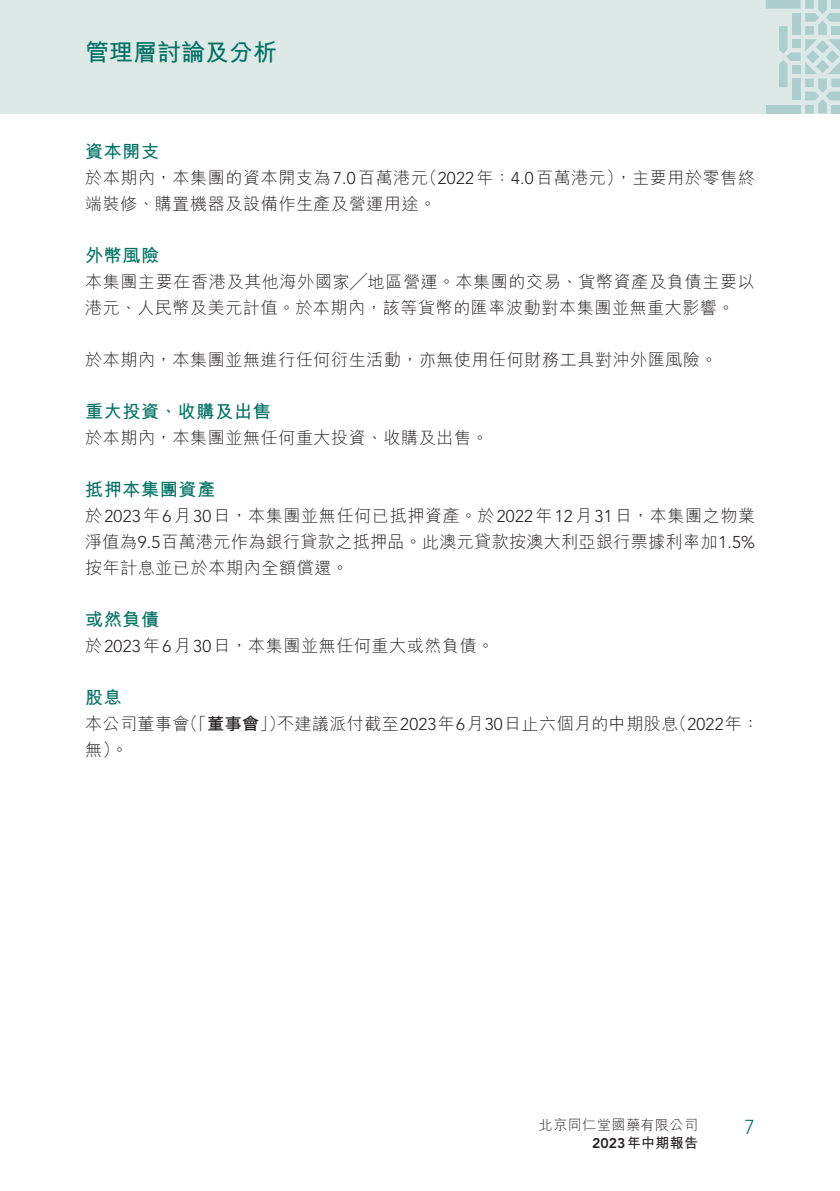
<style>
.page{position:relative;width:840px;height:1191px;background:#fff}
.page>*{position:absolute;margin:0;border:0;box-sizing:border-box;transform-origin:0 0}
.t1{font:700 24px "M Hei HK";color:#007264}
.t2{font:300 20px "Avenir LT Std";color:#007264}
._02_H2{font:700 18px "M Hei HK";letter-spacing:.04em;color:#007264}
._00_txt{font:300 17px/26px "M Hei HK";letter-spacing:.035em;color:#231f20}
.t3{font:300 14px/18px "M Hei HK";letter-spacing:.035em;color:#231f20;text-align:right}
.s1{font-family:"Avenir LT Std"}
.s2{font-weight:700}
.s3{font-family:"Avenir LT Std";font-weight:800}
</style>
<div class="page">
<div style="left:0;top:0;width:839px;height:113px;background:#dde9e7"></div>
<div style="left:765px;top:105px;width:35px;height:8px;background:#accfcb"></div>
<div style="left:765px;top:0;width:35px;height:9px;background:#accfcb"></div>
<svg style="left:778px;top:0;width:62px;height:113px"></svg>
<h1 class="t1" style="left:85px;top:35px;width:193px">管理層討論及分析</h1>
<p class="_02_H2" style="left:85px;top:138px;width:76px">資本開支</p>
<p class="_00_txt" style="left:85px;top:164px;width:671px">於本期內，本集團的資本開支為<span class="s1">7.0</span>百萬港元（<span class="s1">2022</span>年：<span class="s1">4.0</span>百萬港元），主要用於零售終端裝修、購置機器及設備作生產及營運用途。</p>
<p class="_02_H2" style="left:85px;top:242px;width:76px">外幣風險</p>
<p class="_00_txt" style="left:85px;top:268px;width:670px">本集團主要在香港及其他海外國家╱地區營運。本集團的交易、貨幣資產及負債主要以港元、人民幣及美元計值。於本期內，該等貨幣的匯率波動對本集團並無重大影響。</p>
<p class="_00_txt" style="left:85px;top:346px;width:633px">於本期內，本集團並無進行任何衍生活動，亦無使用任何財務工具對沖外匯風險。</p>
<p class="_02_H2" style="left:85px;top:398px;width:187px">重大投資、收購及出售</p>
<p class="_00_txt" style="left:85px;top:424px;width:404px">於本期內，本集團並無任何重大投資、收購及出售。</p>
<p class="_02_H2" style="left:85px;top:476px;width:132px">抵押本集團資產</p>
<p class="_00_txt" style="left:85px;top:502px;width:671px;text-align:justify">於<span class="s1">2023</span>年<span class="s1">6</span>月<span class="s1">30</span>日，本集團並無任何已抵押資產。於<span class="s1">2022</span>年<span class="s1">12</span>月<span class="s1">31</span>日，本集團之物業淨值為<span class="s1">9.5</span>百萬港元作為銀行貸款之抵押品。此澳元貸款按澳大利亞銀行票據利率加<span class="s1">1.5%</span>按年計息並已於本期內全額償還。</p>
<p class="_02_H2" style="left:85px;top:606px;width:76px">或然負債</p>
<p class="_00_txt" style="left:85px;top:632px;width:410px">於<span class="s1">2023</span>年<span class="s1">6</span>月<span class="s1">30</span>日，本集團並無任何重大或然負債。</p>
<p class="_02_H2" style="left:85px;top:684px;width:38px">股息</p>
<p class="_00_txt" style="left:85px;top:710px;width:675px">本公司董事會（「<span class="s2">董事會</span>」）不建議派付截至<span class="s1">2023</span>年<span class="s1">6</span>月<span class="s1">30</span>日止六個月的中期股息（<span class="s1">2022</span>年：無）。</p>
<p class="t3" style="left:538px;top:1115px;width:161px">北京同仁堂國藥有限公司<br><span class="s3">2023</span><span class="s2">年中期報告</span></p>
<p class="t2" style="left:744px;top:1115px;width:12px">7</p>
</div>
